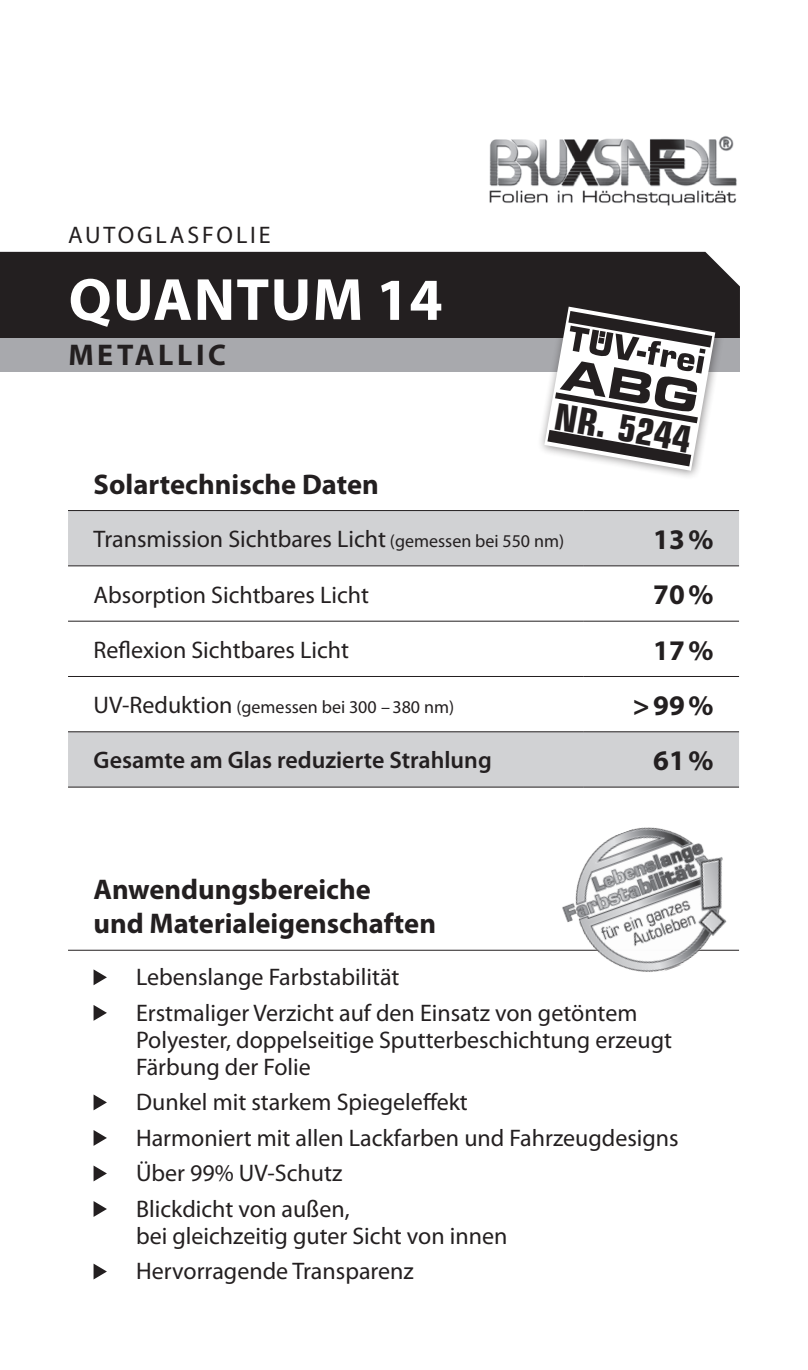
<style>
.page{position:relative;width:808px;height:1370px;background:#fff}
.page>*{position:absolute;margin:0;border:0;box-sizing:border-box;transform-origin:0 0}
.t1{font:700 60px "Myriad Pro";letter-spacing:.02em;color:#fff}
.t2{font:700 condensed 37.2px "Eurostile";color:#231f20}
.t3{font:700 30px "Myriad Pro";letter-spacing:.12em;color:#231f20}
.t4{font:700 28.5px/34.2px "Myriad Pro";color:#231f20}
.t5{font:24px/35.4px "Myriad Pro";color:#231f20}
.t6{font:600 24px "Myriad Pro";color:#231f20}
.t7{font:18px "Myriad Pro";color:#231f20}
.s1{font-size:18px}
.s2{font-size:24px}
</style>
<div class="page">
<img style="left:489px;top:136px;width:248px;height:69px">
<div style="left:0;top:252px;width:740px;height:86px;background:#231f20"></div>
<div style="left:0;top:338px;width:740px;height:33px;background:#a8a9ad"></div>
<div style="left:537px;top:299px;width:188px;height:182px;background:#231f20;opacity:.5"></div>
<svg style="left:544px;top:306px;width:171px;height:164px"></svg>
<svg style="left:68px;top:511px;width:671px;height:275px;fill:#d1d2d4"></svg>
<svg style="left:68px;top:566px;width:671px;height:110px"></svg>
<hr style="left:68px;top:565px;width:516px;height:1px;background:#231f20">
<hr style="left:584px;top:565px;width:155px;height:1px;background:#231f20">
<hr style="left:68px;top:620px;width:516px;height:1px;background:#231f20">
<hr style="left:584px;top:620px;width:155px;height:1px;background:#231f20">
<hr style="left:68px;top:676px;width:516px;height:1px;background:#231f20">
<hr style="left:584px;top:676px;width:155px;height:1px;background:#231f20">
<hr style="left:68px;top:731px;width:516px;height:1px;background:#231f20">
<hr style="left:584px;top:731px;width:155px;height:1px;background:#231f20">
<hr style="left:68px;top:786px;width:516px;height:1px;background:#231f20">
<hr style="left:584px;top:786px;width:155px;height:1px;background:#231f20">
<hr style="left:68px;top:510px;width:516px;height:1px;background:#231f20">
<hr style="left:584px;top:510px;width:155px;height:1px;background:#231f20">
<hr style="left:68px;top:949px;width:671px;height:1px;background:#231f20">
<svg style="left:94px;top:969px;width:13px;height:16px"></svg>
<svg style="left:94px;top:1005px;width:13px;height:15px"></svg>
<svg style="left:94px;top:1094px;width:13px;height:16px"></svg>
<svg style="left:94px;top:1130px;width:13px;height:15px"></svg>
<svg style="left:94px;top:1166px;width:13px;height:15px"></svg>
<svg style="left:94px;top:1201px;width:13px;height:15px"></svg>
<svg style="left:94px;top:1264px;width:13px;height:15px"></svg>
<img style="left:543px;top:827px;width:196px;height:145px">
<p class="t5" style="left:68px;top:217px;width:34px">Autoglasfolie</p>
<h1 class="t1" style="left:69px;top:260px;width:375px">Quantum 14</h1>
<p class="t3" style="left:68px;top:335px;width:159px">metallic</p>
<h2 class="t2" style="left:559px;top:393px;width:140px;rotate:10deg">NR. 5244</h2>
<p class="t4" style="left:94px;top:466px;width:287px">Solartechnische Daten</p>
<p class="t5" style="left:94px;top:521px;width:472px">Transmission Sichtbares Licht <span class="s1">(gemessen bei 550 nm)</span></p>
<p class="t4" style="left:653px;top:521px;width:62px">13%</p>
<p class="t5" style="left:94px;top:576px;width:277px">Absorption Sichtbares Licht</p>
<p class="t4" style="left:653px;top:576px;width:62px">70%</p>
<p class="t5" style="left:94px;top:631px;width:257px">Reflexion Sichtbares Licht</p>
<p class="t4" style="left:653px;top:631px;width:62px">17%</p>
<p class="t7" style="left:94px;top:696px;width:362px"><span class="s2">UV-Reduktion</span> (gemessen bei 300 –380 nm)</p>
<p class="t4" style="left:633px;top:687px;width:82px">&gt;99%</p>
<p class="t6" style="left:94px;top:745px;width:400px">Gesamte am Glas reduzierte Strahlung</p>
<p class="t4" style="left:653px;top:742px;width:62px">61%</p>
<p class="t4" style="left:94px;top:871px;width:344px">Anwendungsbereiche<br>und Materialeigenschaften</p>
<p class="t5" style="left:136px;top:959px;width:503px">Lebenslange Farbstabilität<br>Erstmaliger Verzicht auf den Einsatz von getöntem</p>
<p class="t5" style="left:136px;top:1025px;width:538px;line-height:27px">Polyester, doppelseitige Sputterbeschichtung erzeugt<br>Färbung der Folie</p>
<p class="t5" style="left:136px;top:1084px;width:544px">Dunkel mit starkem Spiegeleffekt<br>Harmoniert mit allen Lackfarben und Fahrzeugdesigns<br>Über 99% UV-Schutz<br>Blickdicht von außen,</p>
<p class="t5" style="left:136px;top:1217px;width:373px">bei gleichzeitig guter Sicht von innen<br>Hervorragende Transparenz</p>
</div>
